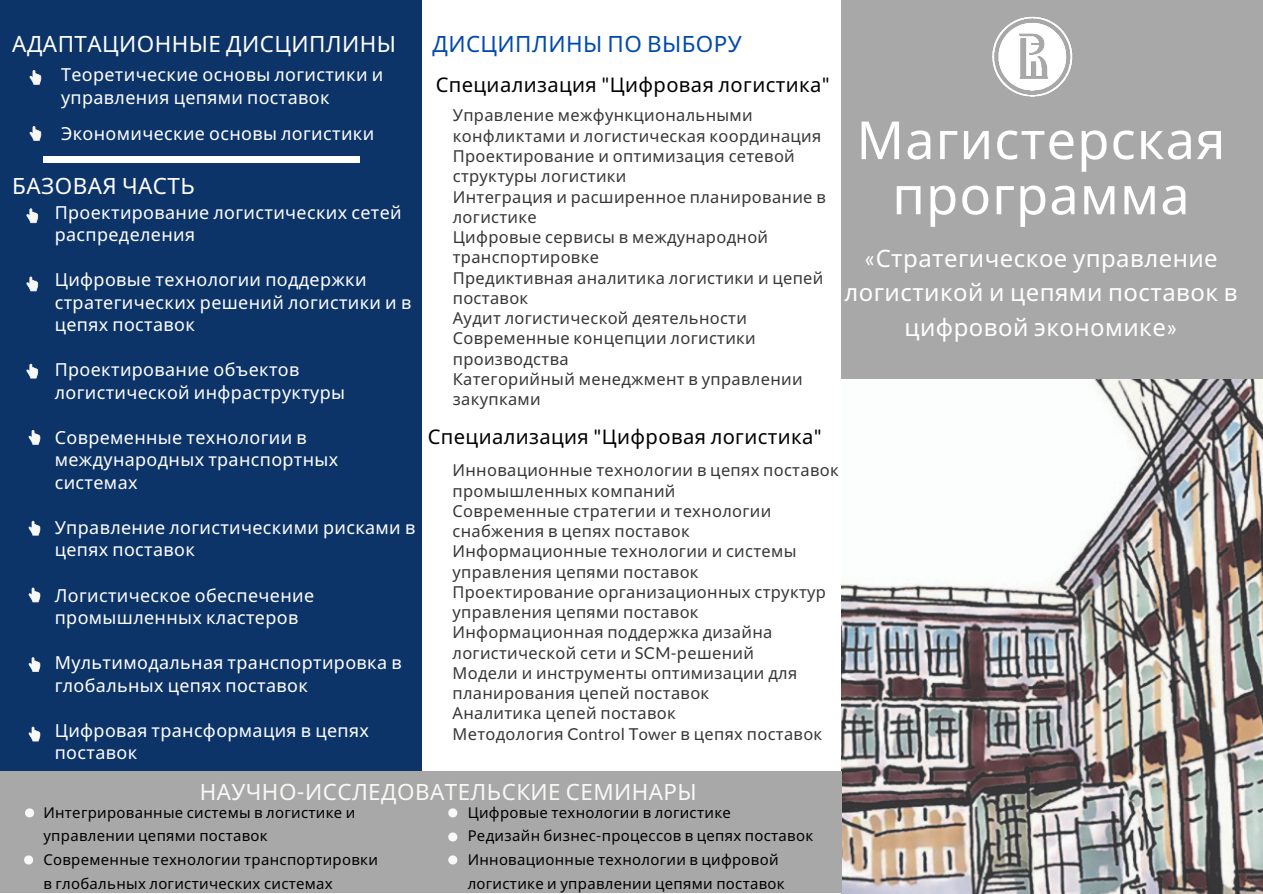
<style>
.page{position:relative;width:1263px;height:894px;background:#fff}
.page>*{position:absolute;margin:0;border:0;box-sizing:border-box;transform-origin:0 0}
.t1{font:52.5px/55.1px "Noto Sans";letter-spacing:.02em;color:#fff;text-align:center}
.t2{font:24px/34.8px "Noto Sans";letter-spacing:.02em;color:#fff;text-align:center}
.t3{font:22.35px "Noto Sans";letter-spacing:.02em;color:#fff}
.t4{font:22.35px "Noto Sans";letter-spacing:.02em;color:#f8f9f7}
.t5{font:22.35px "Noto Sans";letter-spacing:.02em;color:#004aad}
.t6{font:20.1px "Noto Sans";letter-spacing:.02em;color:#000}
.t7{font:18px/22.5px "Noto Sans";letter-spacing:.02em;color:#fff}
.t8{font:16.5px/20.2px "Noto Sans";letter-spacing:.02em;color:#393637}
.t9{font:14.85px/23.5px "Noto Sans";letter-spacing:.02em;color:#000}
.s1{font-family:"Lato"}
</style>
<div class="page">
<img style="left:841px;top:379px;width:422px;height:514px">
<div style="left:841px;top:0;width:422px;height:379px;background:#a8a8a8"></div>
<div style="left:0;top:0;width:421px;height:867px;background:#0d3469"></div>
<div style="left:0;top:771px;width:841px;height:121px;background:#a8a8a8"></div>
<svg style="left:29px;top:70px;width:12px;height:15px"></svg>
<svg style="left:29px;top:126px;width:12px;height:15px"></svg>
<div style="left:43px;top:156px;width:316px;height:7px;background:#fff"></div>
<img style="left:992px;top:16px;width:81px;height:81px">
<svg style="left:26px;top:208px;width:12px;height:15px"></svg>
<svg style="left:26px;top:276px;width:12px;height:15px"></svg>
<svg style="left:26px;top:363px;width:12px;height:15px"></svg>
<svg style="left:28px;top:430px;width:12px;height:14px"></svg>
<svg style="left:28px;top:520px;width:12px;height:15px"></svg>
<svg style="left:28px;top:587px;width:12px;height:15px"></svg>
<svg style="left:28px;top:657px;width:12px;height:14px"></svg>
<svg style="left:28px;top:726px;width:12px;height:15px"></svg>
<svg style="left:25px;top:808px;width:9px;height:9px"></svg>
<svg style="left:24px;top:855px;width:9px;height:9px"></svg>
<svg style="left:448px;top:808px;width:9px;height:9px"></svg>
<svg style="left:448px;top:832px;width:9px;height:9px"></svg>
<svg style="left:448px;top:855px;width:9px;height:9px"></svg>
<p class="t3" style="left:12px;top:28px;width:385px">АДАПТАЦИОННЫЕ ДИСЦИПЛИНЫ</p>
<p class="t7" style="left:61px;top:63px;width:324px">Теоретические основы логистики и управления цепями поставок</p>
<p class="t7" style="left:61px;top:121px;width:315px">Экономические основы логистики</p>
<p class="t3" style="left:12px;top:170px;width:184px">БАЗОВАЯ ЧАСТЬ</p>
<p class="t7" style="left:55px;top:200px;width:348px">Проектирование логистических сетей распределения</p>
<p class="t7" style="left:55px;top:268px;width:358px">Цифровые технологии поддержки стратегических решений логистики и в цепях поставок</p>
<p class="t7" style="left:55px;top:358px;width:292px">Проектирование объектов логистической инфраструктуры</p>
<p class="t7" style="left:55px;top:425px;width:285px">Современные технологии в международных транспортных системах</p>
<p class="t7" style="left:55px;top:515px;width:362px">Управление логистическими рисками в цепях поставок</p>
<p class="t7" style="left:55px;top:583px;width:261px">Логистическое обеспечение промышленных кластеров</p>
<p class="t7" style="left:55px;top:650px;width:348px">Мультимодальная транспортировка в глобальных цепях поставок</p>
<p class="t7" style="left:55px;top:718px;width:316px">Цифровая трансформация в цепях поставок</p>
<p class="t5" style="left:432px;top:28px;width:311px">ДИСЦИПЛИНЫ ПО ВЫБОРУ</p>
<p class="t6" style="left:436px;top:70px;width:396px">Специализация <span class="s1">"</span>Цифровая логистика<span class="s1">"</span></p>
<p class="t8" style="left:453px;top:105px;width:370px">Управление межфункциональными конфликтами и логистическая координация</p>
<p class="t8" style="left:453px;top:145px;width:344px">Проектирование и оптимизация сетевой структуры логистики</p>
<p class="t8" style="left:453px;top:186px;width:375px">Интеграция и расширенное планирование в логистике</p>
<p class="t8" style="left:453px;top:226px;width:317px">Цифровые сервисы в международной транспортировке</p>
<p class="t8" style="left:453px;top:267px;width:372px">Предиктивная аналитика логистики и цепей поставок</p>
<p class="t8" style="left:453px;top:307px;width:296px">Аудит логистической деятельности</p>
<p class="t8" style="left:453px;top:328px;width:305px">Современные концепции логистики производства</p>
<p class="t8" style="left:453px;top:368px;width:351px">Категорийный менеджмент в управлении закупками</p>
<p class="t1" style="left:856px;top:111px;width:370px">Магистерская программа</p>
<p class="t2" style="left:844px;top:240px;width:394px"><span class="s1">«</span>Стратегическое управление логистикой и цепями поставок в цифровой экономике<span class="s1">»</span></p>
<p class="t6" style="left:428px;top:422px;width:396px">Специализация <span class="s1">"</span>Цифровая логистика<span class="s1">"</span></p>
<p class="t8" style="left:452px;top:459px;width:388px">Инновационные технологии в цепях поставок промышленных компаний</p>
<p class="t8" style="left:452px;top:500px;width:320px">Современные стратегии и технологии снабжения в цепях поставок</p>
<p class="t8" style="left:452px;top:540px;width:345px">Информационные технологии и системы управления цепями поставок</p>
<p class="t8" style="left:452px;top:581px;width:375px">Проектирование организационных структур управления цепями поставок</p>
<p class="t8" style="left:452px;top:621px;width:321px">Информационная поддержка дизайна логистической сети и <span class="s1">SCM-</span>решений</p>
<p class="t8" style="left:452px;top:662px;width:346px">Модели и инструменты оптимизации для планирования цепей поставок</p>
<p class="t8" style="left:452px;top:702px;width:225px">Аналитика цепей поставок</p>
<p class="t8" style="left:452px;top:723px;width:371px">Методология <span class="s1">Control Tower</span> в цепях поставок</p>
<p class="t4" style="left:200px;top:775px;width:499px">НАУЧНО<span class="s1">-</span>ИССЛЕДОВАТЕЛЬСКИЕ СЕМИНАРЫ</p>
<p class="t9" style="left:43px;top:799px;width:314px">Интегрированные системы в логистике и управлении цепями поставок</p>
<p class="t9" style="left:43px;top:847px;width:336px">Современные технологии транспортировки в глобальных логистических системах</p>
<p class="t9" style="left:468px;top:799px;width:265px">Цифровые технологии в логистике</p>
<p class="t9" style="left:468px;top:823px;width:347px">Редизайн бизнес<span class="s1">-</span>процессов в цепях поставок</p>
<p class="t9" style="left:468px;top:847px;width:319px">Инновационные технологии в цифровой логистике и управлении цепями поставок</p>
</div>
